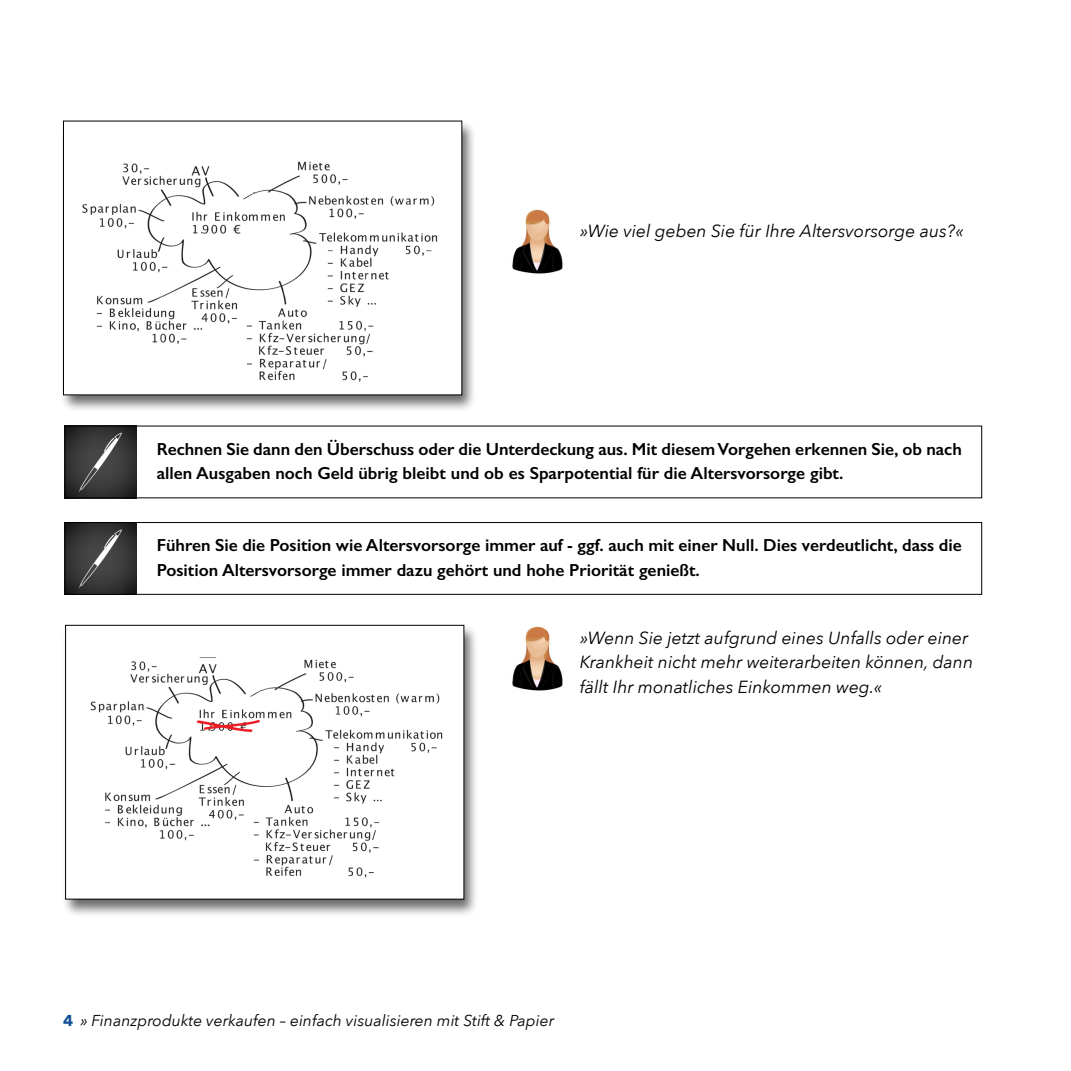
<style>
.page{position:relative;width:1071px;height:1071px;background:#fff}
.page>*{position:absolute;margin:0;border:0;box-sizing:border-box;transform-origin:0 0}
.t1{font:600 17.5px/24.5px "Gill Sans";color:#000}
.t2{font:italic 17.5px/24.5px "Avenir Next";color:#000}
.t3{font:italic 15.75px "Avenir Next";color:#000}
.s1{font-weight:700;font-style:normal;color:#115297}
</style>
<div class="page">
<img style="left:66px;top:428px;width:71px;height:68px">
<div style="left:61px;top:624px;width:418px;height:293px;background:#000;opacity:.58"></div>
<div style="left:66px;top:625px;width:398px;height:274px;background:#fff"></div>
<div style="left:65px;top:625px;width:399px;height:274px;border:1px solid #000"></div>
<img style="left:90px;top:657px;width:353px;height:221px">
<img style="left:512px;top:626px;width:51px;height:65px">
<div style="left:59px;top:119px;width:418px;height:294px;background:#000;opacity:.58"></div>
<div style="left:63px;top:121px;width:399px;height:274px;background:#fff"></div>
<img style="left:82px;top:161px;width:356px;height:221px">
<img style="left:512px;top:209px;width:51px;height:65px">
<img style="left:66px;top:524px;width:71px;height:69px">
<div style="left:64px;top:522px;width:918px;height:73px;border:1px solid #000"></div>
<p class="t2" style="left:580px;top:218px;width:386px">»Wie viel geben Sie für Ihre Altersvorsorge aus?«</p>
<p class="t1" style="left:157px;top:436px;width:807px">Rechnen Sie dann den Überschuss oder die Unterdeckung aus. Mit diesem Vorgehen erkennen Sie, ob nach allen Ausgaben noch Geld übrig bleibt und ob es Sparpotential für die Altersvorsorge gibt.</p>
<p class="t1" style="left:157px;top:533px;width:807px">Führen Sie die Position wie Altersvorsorge immer auf - ggf. auch mit einer Null. Dies verdeutlicht, dass die<br>Position Altersvorsorge immer dazu gehört und hohe Priorität genießt.</p>
<p class="t2" style="left:580px;top:625px;width:395px">»Wenn Sie jetzt aufgrund eines Unfalls oder einer<br>Krankheit nicht mehr weiterarbeiten können, dann fällt Ihr monatliches Einkommen weg.«</p>
<p class="t3" style="left:63px;top:1007px;width:493px"><span class="s1">4</span> » Finanzprodukte verkaufen – einfach visualisieren mit Stift &amp; Papier</p>
</div>
